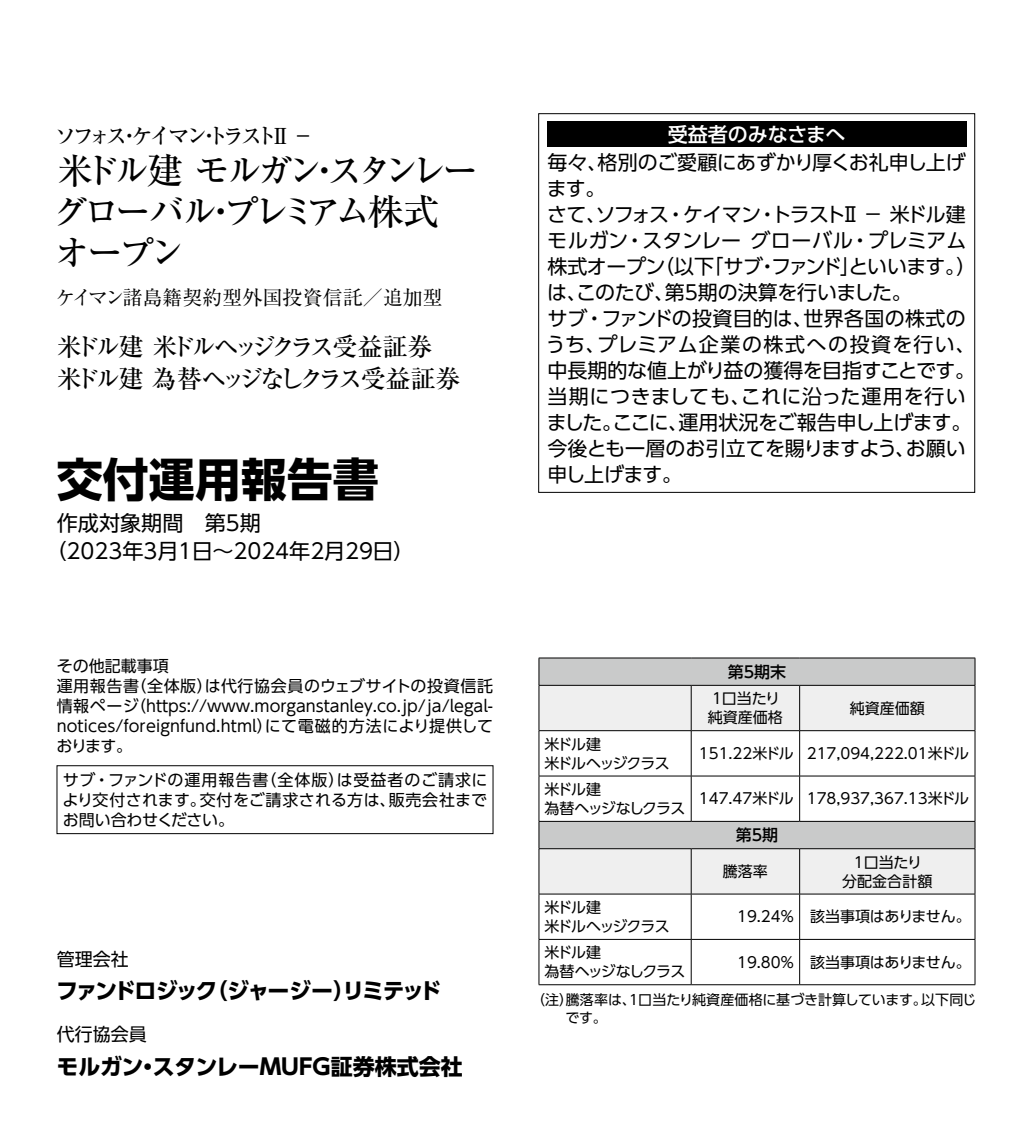
<style>
.page{position:relative;width:1032px;height:1134px;background:#fff}
.page>*{position:absolute;margin:0;border:0;box-sizing:border-box;transform-origin:0 0}
.t1{font:700 46px "UD Shin Go Pro";color:#000}
.t2{font:500 36px/41px "Ryumin Pr 5";letter-spacing:-.16em;color:#000}
.t3{font:500 25px/32px "Ryumin Pr 5";letter-spacing:-.17em;color:#000}
.t4{font:700 22px "UD Shin Go Pro";letter-spacing:-.09em;color:#000}
.t5{font:700 22px "UD Shin Go Pro";color:#000}
.t6{font:500 22px "Ryumin Pr 5";letter-spacing:-.21em;color:#000}
.t7{font:21.2px/28.2px "UD Shin Go Pro";color:#000}
.t8{font:20px/26px "UD Shin Go Pro";letter-spacing:-.01em;color:#000}
.t9{font:20px "Ryumin Pr 5";color:#000}
.t10{font:500 20px "UD Shin Go Pro";letter-spacing:-.005em;color:#fff}
.t11{font:18px "UD Shin Go Pro";color:#000}
.t12{font:16px/20px "UD Shin Go Pro";letter-spacing:.01em;color:#000;text-align:justify}
.t13{font:500 16px "UD Shin Go Pro";color:#000}
.t14{font:15px/19px "UD Shin Go Pro";color:#000}
.t15{font:15px/19px "UD Shin Go Pro";letter-spacing:-.075em;color:#000}
.t16{font:15px/19px "UD Shin Go Pro";letter-spacing:-.07em;color:#000}
.t17{font:14px/18px "UD Shin Go Pro";letter-spacing:-.005em;color:#000}
</style>
<div class="page">
<div style="left:547px;top:121px;width:419px;height:26px;background:#000"></div>
<div style="left:540px;top:659px;width:434px;height:26px;background:#c9caca"></div>
<svg style="left:540px;top:686px;width:434px;height:208px"></svg>
<hr style="left:539px;top:686px;width:1px;height:44px;background:#000">
<hr style="left:539px;top:731px;width:1px;height:45px;background:#000">
<hr style="left:539px;top:776px;width:1px;height:45px;background:#000">
<hr style="left:539px;top:849px;width:1px;height:45px;background:#000">
<hr style="left:539px;top:894px;width:1px;height:45px;background:#000">
<hr style="left:539px;top:940px;width:1px;height:44px;background:#000">
<svg style="left:539px;top:659px;width:1px;height:26px"></svg>
<svg style="left:539px;top:822px;width:1px;height:26px"></svg>
<hr style="left:539px;top:658px;width:152px;height:1px;background:#000">
<hr style="left:691px;top:658px;width:109px;height:1px;background:#000">
<hr style="left:800px;top:658px;width:175px;height:1px;background:#000">
<svg style="left:974px;top:658px;width:1px;height:27px"></svg>
<hr style="left:539px;top:685px;width:152px;height:1px;background:#000">
<hr style="left:691px;top:685px;width:109px;height:1px;background:#000">
<hr style="left:691px;top:686px;width:1px;height:44px;background:#000">
<hr style="left:800px;top:685px;width:175px;height:1px;background:#000">
<hr style="left:799px;top:686px;width:1px;height:44px;background:#000">
<hr style="left:974px;top:686px;width:1px;height:44px;background:#000">
<hr style="left:539px;top:730px;width:152px;height:1px;background:#000">
<hr style="left:691px;top:730px;width:109px;height:1px;background:#000">
<hr style="left:691px;top:731px;width:1px;height:45px;background:#000">
<hr style="left:800px;top:730px;width:175px;height:1px;background:#000">
<hr style="left:799px;top:731px;width:1px;height:45px;background:#000">
<hr style="left:974px;top:731px;width:1px;height:45px;background:#000">
<hr style="left:539px;top:776px;width:152px;height:1px;background:#000">
<hr style="left:691px;top:776px;width:109px;height:1px;background:#000">
<hr style="left:691px;top:776px;width:1px;height:45px;background:#000">
<hr style="left:800px;top:776px;width:175px;height:1px;background:#000">
<hr style="left:799px;top:776px;width:1px;height:45px;background:#000">
<hr style="left:974px;top:776px;width:1px;height:45px;background:#000">
<hr style="left:539px;top:821px;width:152px;height:1px;background:#000">
<hr style="left:691px;top:821px;width:109px;height:1px;background:#000">
<hr style="left:800px;top:821px;width:175px;height:1px;background:#000">
<svg style="left:974px;top:822px;width:1px;height:26px"></svg>
<hr style="left:539px;top:848px;width:152px;height:1px;background:#000">
<hr style="left:691px;top:848px;width:109px;height:1px;background:#000">
<hr style="left:691px;top:849px;width:1px;height:45px;background:#000">
<hr style="left:800px;top:848px;width:175px;height:1px;background:#000">
<hr style="left:799px;top:849px;width:1px;height:45px;background:#000">
<hr style="left:974px;top:849px;width:1px;height:45px;background:#000">
<hr style="left:539px;top:894px;width:152px;height:1px;background:#000">
<hr style="left:691px;top:894px;width:109px;height:1px;background:#000">
<hr style="left:691px;top:894px;width:1px;height:45px;background:#000">
<hr style="left:800px;top:894px;width:175px;height:1px;background:#000">
<hr style="left:799px;top:894px;width:1px;height:45px;background:#000">
<hr style="left:974px;top:894px;width:1px;height:45px;background:#000">
<hr style="left:539px;top:939px;width:152px;height:1px;background:#000">
<hr style="left:691px;top:939px;width:109px;height:1px;background:#000">
<hr style="left:691px;top:940px;width:1px;height:44px;background:#000">
<hr style="left:800px;top:939px;width:175px;height:1px;background:#000">
<hr style="left:799px;top:940px;width:1px;height:44px;background:#000">
<hr style="left:974px;top:940px;width:1px;height:44px;background:#000">
<hr style="left:539px;top:984px;width:152px;height:1px;background:#000">
<hr style="left:691px;top:984px;width:109px;height:1px;background:#000">
<hr style="left:800px;top:984px;width:175px;height:1px;background:#000">
<div style="left:57px;top:765px;width:436px;height:69px;border:1px solid #000"></div>
<p class="t6" style="left:55px;top:119px;width:261px">ソフォス・ケイマン・トラストⅡ －</p>
<h2 class="t2" style="left:53px;top:148px;width:427px">米ドル建 モルガン・スタンレーグローバル・プレミアム株式オープン</h2>
<p class="t9" style="left:55px;top:281px;width:389px">ケイマン諸島籍契約型外国投資信託／追加型</p>
<p class="t3" style="left:57px;top:329px;width:405px">米ドル建 米ドルヘッジクラス受益証券米ドル建 為替ヘッジなしクラス受益証券</p>
<h1 class="t1" style="left:57px;top:442px;width:323px">交付運用報告書</h1>
<p class="t7" style="left:45px;top:508px;width:371px;text-indent:11px">作成対象期間　第5期<br>（2023年3月1日〜2024年2月29日）</p>
<p class="t12" style="left:57px;top:655px;width:438px;text-align:left">その他記載事項<br>運用報告書（全体版）は代行協会員のウェブサイトの投資信託情報ページ（https://www.morganstanley.co.jp/ja/legal&shy;notices/foreignfund.html）にて電磁的方法により提供しております。</p>
<p class="t12" style="left:62px;top:769px;width:427px">サブ・ファンドの運用報告書（全体版）は受益者のご請求により交付されます。交付をご請求される方は、販売会社までお問い合わせください。</p>
<p class="t11" style="left:57px;top:944px;width:73px">管理会社</p>
<p class="t4" style="left:56px;top:973px;width:387px">ファンドロジック（ジャージー）リミテッド</p>
<p class="t11" style="left:57px;top:1019px;width:91px">代行協会員</p>
<p class="t5" style="left:57px;top:1048px;width:408px">モルガン・スタンレーMUFG証券株式会社</p>
<p class="t10" style="left:668px;top:118px;width:179px">受益者のみなさまへ</p>
<p class="t8" style="left:546px;top:149px;width:432px">毎々、格別のご愛顧にあずかり厚くお礼申し上げます。<br>さて、ソフォス・ケイマン・トラストⅡ － 米ドル建モルガン・スタンレー グローバル・プレミアム株式オープン（以下「サブ・ファンド」といいます。）は、このたび、第5期の決算を行いました。<br>サブ・ファンドの投資目的は、世界各国の株式のうち、プレミアム企業の株式への投資を行い、中長期的な値上がり益の獲得を目指すことです。当期につきましても、これに沿った運用を行いました。ここに、運用状況をご報告申し上げます。今後とも一層のお引立てを賜りますよう、お願い申し上げます。</p>
<p class="t13" style="left:728px;top:659px;width:60px">第5期末</p>
<p class="t14" style="left:708px;top:688px;width:76px">1口当たり純資産価格</p>
<p class="t14" style="left:850px;top:698px;width:76px">純資産価額</p>
<p class="t16" style="left:545px;top:734px;width:127px">米ドル建<br>米ドルヘッジクラス</p>
<p class="t14" style="left:699px;top:743px;width:272px">151.22米ドル 217,094,222.01米ドル</p>
<p class="t15" style="left:545px;top:779px;width:142px">米ドル建<br>為替ヘッジなしクラス</p>
<p class="t14" style="left:699px;top:789px;width:272px">147.47米ドル 178,937,367.13米ドル</p>
<p class="t13" style="left:736px;top:822px;width:44px">第5期</p>
<p class="t14" style="left:723px;top:861px;width:46px">騰落率</p>
<p class="t14" style="left:842px;top:852px;width:91px;text-align:center">1口当たり<br>分配金合計額</p>
<p class="t16" style="left:545px;top:897px;width:127px">米ドル建<br>米ドルヘッジクラス</p>
<p class="t14" style="left:737px;top:907px;width:235px">19.24％ 該当事項はありません。</p>
<p class="t15" style="left:545px;top:943px;width:142px">米ドル建<br>為替ヘッジなしクラス</p>
<p class="t14" style="left:737px;top:952px;width:235px">19.80％ 該当事項はありません。</p>
<p class="t17" style="left:565px;top:990px;width:412px;text-indent:-34px">（注）騰落率は、1口当たり純資産価格に基づき計算しています。以下同じです。</p>
</div>
